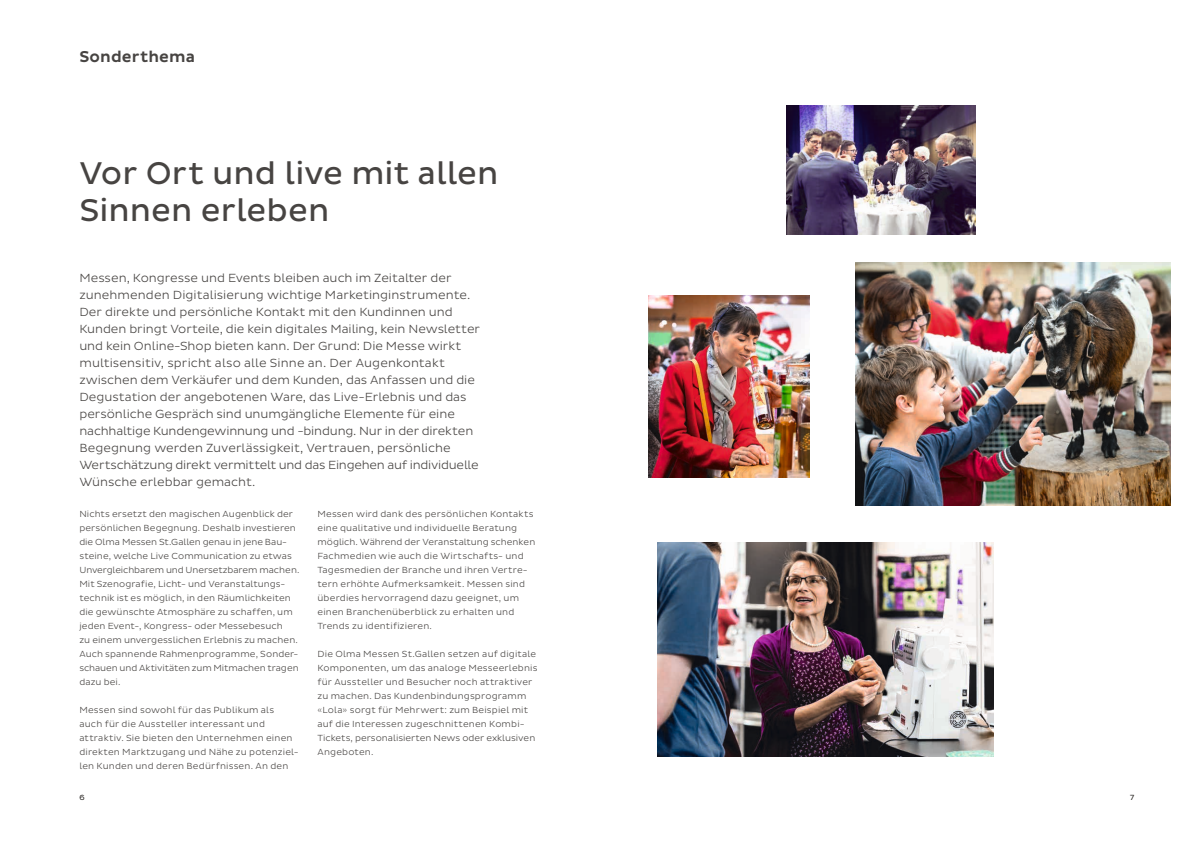
<style>
.page{position:relative;width:1191px;height:842px;background:#fff}
.page>*{position:absolute;margin:0;border:0;box-sizing:border-box;transform-origin:0 0}
.t1{font:32px/37px "Pluto Sans";color:#474442}
.t2{font:500 16px "Pluto Sans";letter-spacing:.01em;color:#474442}
.t3{font:300 12px/17px "Pluto Sans";color:#474442}
.t4{font:300 9px/14px "Pluto Sans";letter-spacing:.015em;color:#474442}
.t5{font:300 7.5px "Pluto Sans";color:#474442}
</style>
<div class="page">
<img style="left:648px;top:296px;width:161px;height:182px">
<img style="left:855px;top:262px;width:315px;height:244px">
<img style="left:658px;top:542px;width:335px;height:214px">
<img style="left:786px;top:106px;width:189px;height:129px">
<h2 class="t2" style="left:79px;top:47px;width:117px">Sonderthema</h2>
<h1 class="t1" style="left:79px;top:155px;width:421px">Vor Ort und live mit allen<br>Sinnen erleben</h1>
<p class="t3" style="left:79px;top:269px;width:402px">Messen, Kongresse und Events bleiben auch im Zeitalter der zunehmenden Digitalisierung wichtige Marketinginstrumente.<br>Der direkte und persönliche Kontakt mit den Kundinnen und Kunden bringt Vorteile, die kein digitales Mailing, kein Newsletter und kein Online-Shop bieten kann. Der Grund: Die Messe wirkt multisensitiv, spricht also alle Sinne an. Der Augenkontakt zwischen dem Verkäufer und dem Kunden, das Anfassen und die Degustation der angebotenen Ware, das Live-Erlebnis und das persönliche Gespräch sind unumgängliche Elemente für eine nachhaltige Kundengewinnung und -bindung. Nur in der direkten Begegnung werden Zuverlässigkeit, Vertrauen, persönliche Wertschätzung direkt vermittelt und das Eingehen auf individuelle Wünsche erlebbar gemacht.</p>
<p class="t4" style="left:79px;top:507px;width:222px">Nichts ersetzt den magischen Augenblick der persönlichen Begegnung. Deshalb investieren die Olma Messen St.Gallen genau in jene Bau&shy;steine, welche Live Communication zu etwas Unvergleichbarem und Unersetzbarem machen.<br>Mit Szenografie, Licht- und Veranstaltungs&shy;technik ist es möglich, in den Räumlichkeiten die gewünschte Atmosphäre zu schaffen, um jeden Event-, Kongress- oder Messebesuch<br>zu einem unvergesslichen Erlebnis zu machen.<br>Auch spannende Rahmenprogramme, Sonder&shy;schauen und Aktivitäten zum Mitmachen tragen dazu bei.</p>
<p class="t4" style="left:79px;top:703px;width:221px">Messen sind sowohl für das Publikum als auch für die Aussteller interessant und attraktiv. Sie bieten den Unternehmen einen direkten Marktzugang und Nähe zu potenziel&shy;len Kunden und deren Bedürfnissen. An den</p>
<p class="t4" style="left:317px;top:507px;width:219px">Messen wird dank des persönlichen Kontakts eine qualitative und individuelle Beratung möglich. Während der Veranstaltung schenken Fachmedien wie auch die Wirtschafts- und Tagesmedien der Branche und ihren Vertre&shy;tern erhöhte Aufmerksamkeit. Messen sind überdies hervorragend dazu geeignet, um einen Branchenüberblick zu erhalten und Trends zu identifizieren.</p>
<p class="t4" style="left:317px;top:647px;width:221px">Die Olma Messen St.Gallen setzen auf digitale Komponenten, um das analoge Messeerlebnis für Aussteller und Besucher noch attraktiver zu machen. Das Kundenbindungsprogramm «Lola» sorgt für Mehrwert: zum Beispiel mit auf die Interessen zugeschnittenen Kombi-Tickets, personalisierten News oder exklusiven Angeboten.</p>
<p class="t5" style="left:79px;top:793px;width:7px">6</p>
<p class="t5" style="left:1130px;top:793px;width:6px">7</p>
</div>
